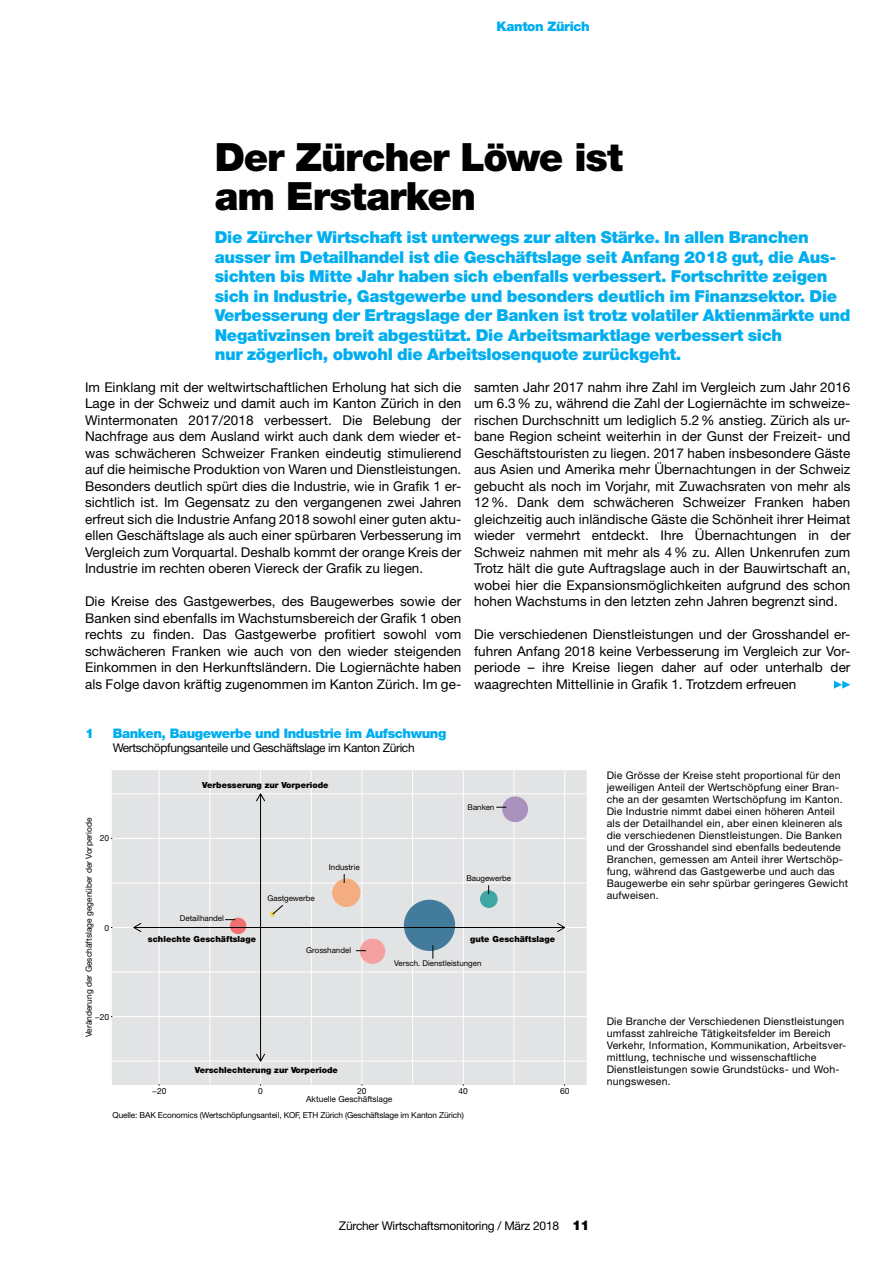
<style>
.page{position:relative;width:893px;height:1263px;background:#fff}
.page>*{position:absolute;margin:0;border:0;box-sizing:border-box;transform-origin:0 0}
.t1{font:900 39px/39px "Helvetica Neue LT Std";letter-spacing:-.03em;color:#000}
.t2{font:900 16.5px/19.5px "Helvetica Neue LT Std";letter-spacing:-.02em;color:#00aeef}
.t3{font:13.5px/16.5px "Helvetica Neue LT Std";letter-spacing:.005em;color:#000;text-align:justify}
.t4{font:900 13.2px "Helvetica Neue LT Std";letter-spacing:-.03em;color:#00aeef}
.t5{font:12px "Helvetica Neue LT Std";letter-spacing:-.03em;color:#000}
.t6{font:10.5px/12px "Helvetica Neue LT Std";letter-spacing:.02em;color:#000}
.t7{font:900 8.4px "Helvetica Neue LT Std";color:#000}
.t8{font:8.4px "Helvetica Neue LT Std";color:#000}
.t9{font:8.25px "Helvetica Neue LT Std";letter-spacing:-.015em;color:#000}
.t10{font:7.95px "Helvetica Neue LT Std";color:#000}
.s1{font-weight:900;font-size:13.5px}
</style>
<div class="page">
<svg style="left:834px;top:681px;width:16px;height:8px"></svg>
<div style="left:112px;top:771px;width:474px;height:313px;background:#e2e3e4"></div>
<div style="left:112px;top:770px;width:474px;height:314px;border:1px solid #e4e4e3"></div>
<hr style="left:112px;top:1061px;width:474px;height:1px;background:#fff">
<hr style="left:112px;top:972px;width:474px;height:1px;background:#fff">
<hr style="left:112px;top:883px;width:474px;height:1px;background:#fff">
<hr style="left:112px;top:793px;width:474px;height:1px;background:#fff">
<hr style="left:210px;top:771px;width:1px;height:313px;background:#fff">
<hr style="left:311px;top:771px;width:1px;height:313px;background:#fff">
<hr style="left:412px;top:771px;width:1px;height:313px;background:#fff">
<hr style="left:514px;top:771px;width:1px;height:313px;background:#fff">
<hr style="left:112px;top:1016px;width:474px;height:1px;background:#fff">
<hr style="left:112px;top:927px;width:474px;height:1px;background:#fff">
<hr style="left:112px;top:838px;width:474px;height:1px;background:#fff">
<hr style="left:159px;top:771px;width:1px;height:313px;background:#fff">
<hr style="left:260px;top:771px;width:1px;height:313px;background:#fff">
<hr style="left:362px;top:771px;width:1px;height:313px;background:#fff">
<hr style="left:463px;top:771px;width:1px;height:313px;background:#fff">
<hr style="left:564px;top:771px;width:1px;height:313px;background:#fff">
<svg style="left:132px;top:792px;width:435px;height:271px"></svg>
<svg style="left:433px;top:945px;width:1px;height:14px"></svg>
<svg style="left:270px;top:904px;width:14px;height:12px"></svg>
<p class="t4" style="left:497px;top:18px;width:95px">Kanton Zürich</p>
<h1 class="t1" style="left:215px;top:138px;width:410px">Der Zürcher Löwe ist am Erstarken</h1>
<p class="t2" style="left:215px;top:227px;width:637px">Die Zürcher Wirtschaft ist unterwegs zur alten Stärke. In allen Branchen ausser im Detailhandel ist die Geschäftslage seit Anfang 2018 gut, die Aus&shy;sichten bis Mitte Jahr haben sich ebenfalls verbessert. Fortschritte zeigen sich in Industrie, Gastgewerbe und besonders deutlich im Finanzsektor. Die Verbesserung der Ertragslage der Banken ist trotz volatiler Aktienmärkte und Negativzinsen breit abgestützt. Die Arbeitsmarktlage verbessert sich<br>nur zögerlich, obwohl die Arbeitslosenquote zurückgeht.</p>
<p class="t3" style="left:85px;top:378px;width:378px">Im Einklang mit der weltwirtschaftlichen Erholung hat sich die Lage in der Schweiz und damit auch im Kanton Zürich in den Wintermonaten 2017/2018 verbessert. Die Belebung der Nachfrage aus dem Ausland wirkt auch dank dem wieder et&shy;was schwächeren Schweizer Franken eindeutig stimulierend auf die heimische Produktion von Waren und Dienstleistungen.<br>Besonders deutlich spürt dies die Industrie, wie in Grafik 1 er&shy;sichtlich ist. Im Gegensatz zu den vergangenen zwei Jahren erfreut sich die Industrie Anfang 2018 sowohl einer guten aktu&shy;ellen Geschäftslage als auch einer spürbaren Verbesserung im Vergleich zum Vorquartal. Deshalb kommt der orange Kreis der Industrie im rechten oberen Viereck der Grafik zu liegen.</p>
<p class="t3" style="left:85px;top:593px;width:378px">Die Kreise des Gastgewerbes, des Baugewerbes sowie der Banken sind ebenfalls im Wachstumsbereich der Grafik 1 oben rechts zu finden. Das Gastgewerbe profitiert sowohl vom schwächeren Franken wie auch von den wieder steigenden Einkommen in den Herkunftsländern. Die Logiernächte haben als Folge davon kräftig zugenommen im Kanton Zürich. Im ge-</p>
<p class="t3" style="left:474px;top:378px;width:378px">samten Jahr 2017 nahm ihre Zahl im Vergleich zum Jahr 2016 um 6.3% zu, während die Zahl der Logiernächte im schweize&shy;rischen Durchschnitt um lediglich 5.2% anstieg. Zürich als ur&shy;bane Region scheint weiterhin in der Gunst der Freizeit- und Geschäftstouristen zu liegen. 2017 haben insbesondere Gäste aus Asien und Amerika mehr Übernachtungen in der Schweiz gebucht als noch im Vorjahr, mit Zuwachsraten von mehr als 12%. Dank dem schwächeren Schweizer Franken haben gleichzeitig auch inländische Gäste die Schönheit ihrer Heimat wieder vermehrt entdeckt. Ihre Übernachtungen in der Schweiz nahmen mit mehr als 4% zu. Allen Unkenrufen zum Trotz hält die gute Auftragslage auch in der Bauwirtschaft an, wobei hier die Expansionsmöglichkeiten aufgrund des schon hohen Wachstums in den letzten zehn Jahren begrenzt sind.</p>
<p class="t3" style="left:474px;top:626px;width:378px">Die verschiedenen Dienstleistungen und der Grosshandel er&shy;fuhren Anfang 2018 keine Verbesserung im Vergleich zur Vor&shy;periode – ihre Kreise liegen daher auf oder unterhalb der waagrechten Mittellinie in Grafik 1. Trotzdem erfreuen</p>
<p class="t4" style="left:85px;top:725px;width:10px">1</p>
<p class="t4" style="left:113px;top:725px;width:335px">Banken, Baugewerbe und Industrie im Aufschwung</p>
<p class="t5" style="left:113px;top:741px;width:304px">Wertschöpfungsanteile und Geschäftslage im Kanton Zürich</p>
<p class="t8" style="left:84px;top:1037px;width:221px;rotate:-90deg">Veränderung der Geschäftslage gegenüber der Vorperiode</p>
<p class="t8" style="left:100px;top:833px;width:11px">20</p>
<p class="t8" style="left:105px;top:922px;width:6px">0</p>
<p class="t8" style="left:95px;top:1012px;width:16px">−20</p>
<p class="t7" style="left:202px;top:780px;width:128px">Verbesserung zur Vorperiode</p>
<p class="t10" style="left:180px;top:914px;width:46px">Detailhandel</p>
<p class="t7" style="left:148px;top:934px;width:110px">schlechte Geschäftslage</p>
<p class="t10" style="left:267px;top:894px;width:49px">Gastgewerbe</p>
<p class="t10" style="left:329px;top:863px;width:32px">Industrie</p>
<p class="t10" style="left:306px;top:945px;width:47px">Grosshandel</p>
<p class="t10" style="left:468px;top:802px;width:28px">Banken</p>
<p class="t10" style="left:466px;top:874px;width:46px">Baugewerbe</p>
<p class="t7" style="left:470px;top:934px;width:86px">gute Geschäftslage</p>
<p class="t10" style="left:394px;top:958px;width:89px">Versch. Dienstleistungen</p>
<p class="t7" style="left:195px;top:1065px;width:144px">Verschlechterung zur Vorperiode</p>
<p class="t8" style="left:152px;top:1085px;width:16px">−20</p>
<p class="t8" style="left:258px;top:1085px;width:6px">0</p>
<p class="t8" style="left:357px;top:1085px;width:11px">20</p>
<p class="t8" style="left:459px;top:1085px;width:11px">40</p>
<p class="t8" style="left:560px;top:1085px;width:11px">60</p>
<p class="t8" style="left:306px;top:1094px;width:88px">Aktuelle Geschäftslage</p>
<p class="t9" style="left:113px;top:1110px;width:353px">Quelle: BAK Economics (Wertschöpfungsanteil, KOF, ETH Zürich (Geschäftslage im Kanton Zürich)</p>
<p class="t6" style="left:607px;top:769px;width:243px">Die Grösse der Kreise steht proportional für den jeweiligen Anteil der Wertschöpfung einer Bran&shy;che an der gesamten Wertschöpfung im Kanton.<br>Die Industrie nimmt dabei einen höheren Anteil als der Detailhandel ein, aber einen kleineren als die verschiedenen Dienstleistungen. Die Banken und der Grosshandel sind ebenfalls bedeutende Branchen, gemessen am Anteil ihrer Wertschöp&shy;fung, während das Gastgewerbe und auch das Baugewerbe ein sehr spürbar geringeres Gewicht aufweisen.</p>
<p class="t6" style="left:607px;top:1015px;width:241px">Die Branche der Verschiedenen Dienstleistungen umfasst zahlreiche Tätigkeitsfelder im Bereich Verkehr, Information, Kommunikation, Arbeitsver&shy;mittlung, technische und wissenschaftliche Dienstleistungen sowie Grundstücks- und Woh&shy;nungswesen.</p>
<p class="t5" style="left:339px;top:1219px;width:252px">Zürcher Wirtschaftsmonitoring / März 2018 <span class="s1">11</span></p>
</div>
